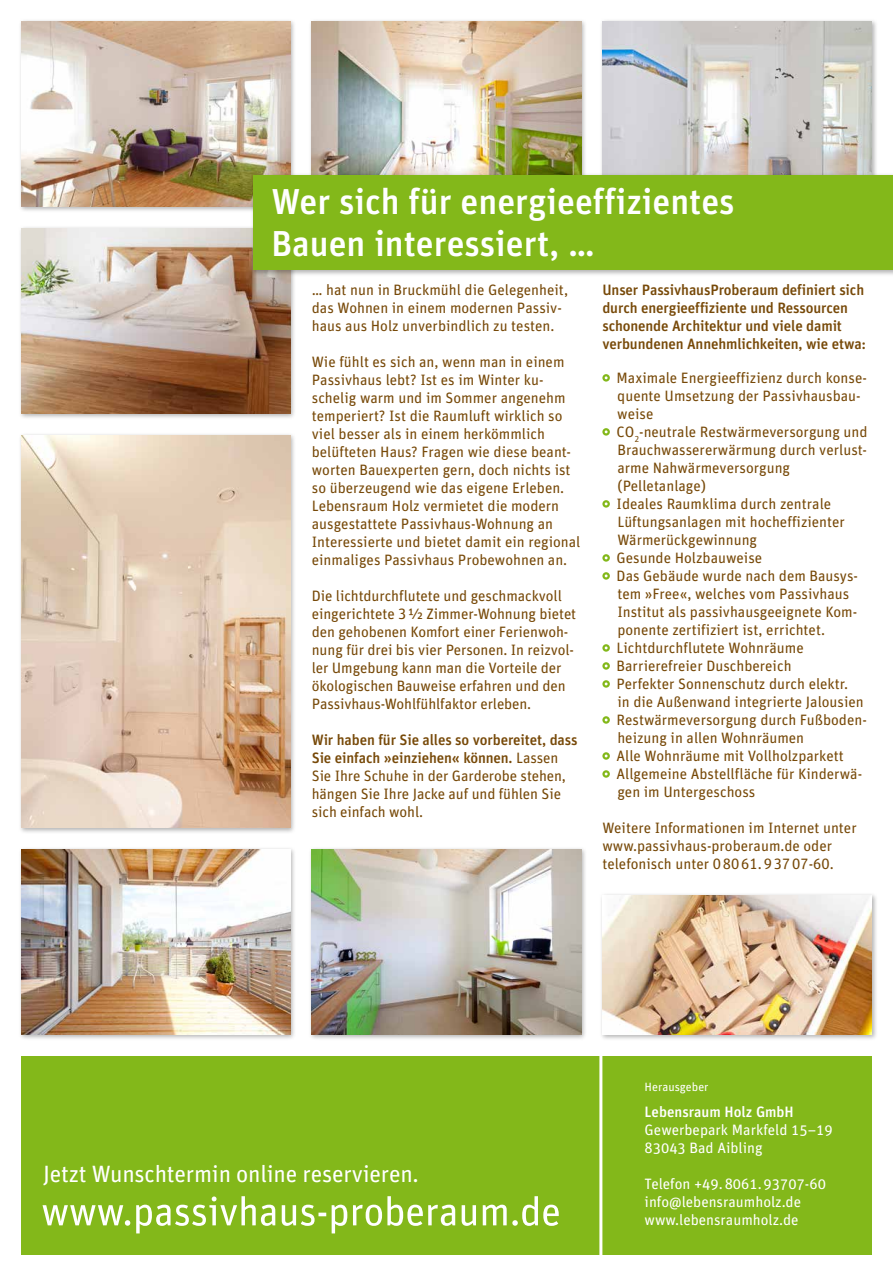
<style>
.page{position:relative;width:893px;height:1276px;background:#fff}
.page>*{position:absolute;margin:0;border:0;box-sizing:border-box;transform-origin:0 0}
.t1{font:36px/42px "Unit Medium LF";color:#fff}
.t2{font:23.55px "Unit Regular TF";letter-spacing:-.01em;color:#fff}
.t3{font:15px/18px "Unit Regular LF";color:#774908}
.t4{font:15px/18px "Unit Medium LF";letter-spacing:-.01em;color:#774908}
.t5{font:15px/18px "Unit Regular TF";color:#fff}
.t6{font:15px "Unit Medium LF";color:#fff}
.t7{font:12px "Unit Regular LF";color:#fff}
.s1{font-family:"Unit Regular LF"}
</style>
<div class="page">
<div style="left:602px;top:374px;width:8px;height:7px;border:2px solid #83b81a;border-radius:50%"></div>
<div style="left:602px;top:428px;width:8px;height:7px;border:2px solid #83b81a;border-radius:50%"></div>
<div style="left:602px;top:500px;width:8px;height:7px;border:2px solid #83b81a;border-radius:50%"></div>
<div style="left:602px;top:554px;width:8px;height:7px;border:2px solid #83b81a;border-radius:50%"></div>
<div style="left:602px;top:572px;width:8px;height:7px;border:2px solid #83b81a;border-radius:50%"></div>
<div style="left:602px;top:644px;width:8px;height:7px;border:2px solid #83b81a;border-radius:50%"></div>
<div style="left:602px;top:662px;width:8px;height:7px;border:2px solid #83b81a;border-radius:50%"></div>
<div style="left:602px;top:680px;width:8px;height:7px;border:2px solid #83b81a;border-radius:50%"></div>
<div style="left:602px;top:716px;width:8px;height:7px;border:2px solid #83b81a;border-radius:50%"></div>
<div style="left:602px;top:752px;width:8px;height:7px;border:2px solid #83b81a;border-radius:50%"></div>
<div style="left:602px;top:770px;width:8px;height:7px;border:2px solid #83b81a;border-radius:50%"></div>
<div style="left:309px;top:18px;width:278px;height:195px;background:#000;opacity:.3"></div>
<img style="left:312px;top:21px;width:269px;height:151px">
<div style="left:599px;top:18px;width:279px;height:195px;background:#000;opacity:.3"></div>
<img style="left:602px;top:21px;width:270px;height:151px">
<div style="left:18px;top:846px;width:279px;height:195px;background:#000;opacity:.3"></div>
<img style="left:21px;top:849px;width:270px;height:186px">
<div style="left:599px;top:892px;width:279px;height:149px;background:#000;opacity:.3"></div>
<img style="left:602px;top:895px;width:270px;height:140px">
<div style="left:18px;top:432px;width:279px;height:402px;background:#000;opacity:.3"></div>
<img style="left:21px;top:435px;width:270px;height:393px">
<div style="left:18px;top:18px;width:279px;height:195px;background:#000;opacity:.3"></div>
<img style="left:21px;top:21px;width:270px;height:186px">
<div style="left:18px;top:225px;width:279px;height:195px;background:#000;opacity:.3"></div>
<img style="left:21px;top:228px;width:270px;height:186px">
<div style="left:309px;top:846px;width:278px;height:195px;background:#000;opacity:.3"></div>
<img style="left:312px;top:849px;width:269px;height:186px">
<div style="left:21px;top:1056px;width:851px;height:198px;background:#83b81a"></div>
<svg style="left:43px;top:1196px;width:516px;height:37px"></svg>
<hr style="left:599px;top:1047px;width:3px;height:216px;background:#fff">
<div style="left:250px;top:172px;width:643px;height:104px;background:#000;opacity:.3"></div>
<div style="left:253px;top:175px;width:640px;height:95px;background:#83b81a"></div>
<h1 class="t1" style="left:271px;top:180px;width:465px">Wer sich für energieeffizientes<br>Bauen interessiert, …</h1>
<p class="t3" style="left:312px;top:280px;width:258px">… hat nun in Bruckmühl die Gelegenheit, das Wohnen in einem modernen Passiv&shy;haus aus Holz unverbindlich zu testen.</p>
<p class="t3" style="left:312px;top:352px;width:270px">Wie fühlt es sich an, wenn man in einem Passivhaus lebt? Ist es im Winter ku&shy;schelig warm und im Sommer angenehm temperiert? Ist die Raumluft wirklich so viel besser als in einem herkömmlich belüfteten Haus? Fragen wie diese beant&shy;worten Bauexperten gern, doch nichts ist so überzeugend wie das eigene Erleben.<br>Lebensraum Holz vermietet die modern ausgestattete Passivhaus-Wohnung an Interessierte und bietet damit ein regional einmaliges Passivhaus Probewohnen an.</p>
<p class="t3" style="left:312px;top:586px;width:266px">Die lichtdurchflutete und geschmackvoll eingerichtete 3½ Zimmer-Wohnung bietet den gehobenen Komfort einer Ferienwoh&shy;nung für drei bis vier Personen. In reizvol&shy;ler Umgebung kann man die Vorteile der ökologischen Bauweise erfahren und den Passivhaus-Wohlfühlfaktor erleben.</p>
<p class="t4" style="left:312px;top:730px;width:267px">Wir haben für Sie alles so vorbereitet, dass<br>Sie einfach »einziehen« können. <span class="s1">Lassen</span></p>
<p class="t3" style="left:312px;top:766px;width:256px">Sie Ihre Schuhe in der Garderobe stehen, hängen Sie Ihre Jacke auf und fühlen Sie sich einfach wohl.</p>
<p class="t4" style="left:602px;top:280px;width:265px">Unser PassivhausProberaum definiert sich durch energieeffiziente und Ressourcen schonende Architektur und viele damit verbundenen Annehmlichkeiten, wie etwa:</p>
<p class="t3" style="left:617px;top:369px;width:252px">Maximale Energieeffizienz durch konse&shy;quente Umsetzung der Passivhausbau&shy;weise<br>CO<sub>2</sub>-neutrale Restwärmeversorgung und<br>Brauchwassererwärmung durch verlust&shy;arme Nahwärmeversorgung (Pelletanlage)<br>Ideales Raumklima durch zentrale<br>Lüftungsanlagen mit hocheffizienter<br>Wärmerückgewinnung<br>Gesunde Holzbauweise<br>Das Gebäude wurde nach dem Bausys&shy;tem »Free«, welches vom Passivhaus<br>Institut als passivhausgeeignete Kom&shy;ponente zertifiziert ist, errichtet.<br>Lichtdurchflutete Wohnräume<br>Barrierefreier Duschbereich<br>Perfekter Sonnenschutz durch elektr.<br>in die Außenwand integrierte Jalousien<br>Restwärmeversorgung durch Fußboden&shy;heizung in allen Wohnräumen<br>Alle Wohnräume mit Vollholzparkett<br>Allgemeine Abstellfläche für Kinderwä&shy;gen im Untergeschoss</p>
<p class="t3" style="left:602px;top:819px;width:256px">Weitere Informationen im Internet unter www.passivhaus-proberaum.de oder telefonisch unter 08061.93707-60.</p>
<h2 class="t2" style="left:43px;top:1159px;width:377px">Jetzt Wunschtermin online reservieren.</h2>
<p class="t7" style="left:645px;top:1079px;width:65px">Herausgeber</p>
<p class="t6" style="left:645px;top:1102px;width:151px">Lebensraum Holz GmbH</p>
<p class="t5" style="left:645px;top:1120px;width:190px">Gewerbepark Markfeld 15–19<br>83043 Bad Aibling</p>
<p class="t5" style="left:645px;top:1174px;width:183px">Telefon +49.8061.93707-60 info@lebensraumholz.de www.lebensraumholz.de</p>
</div>
